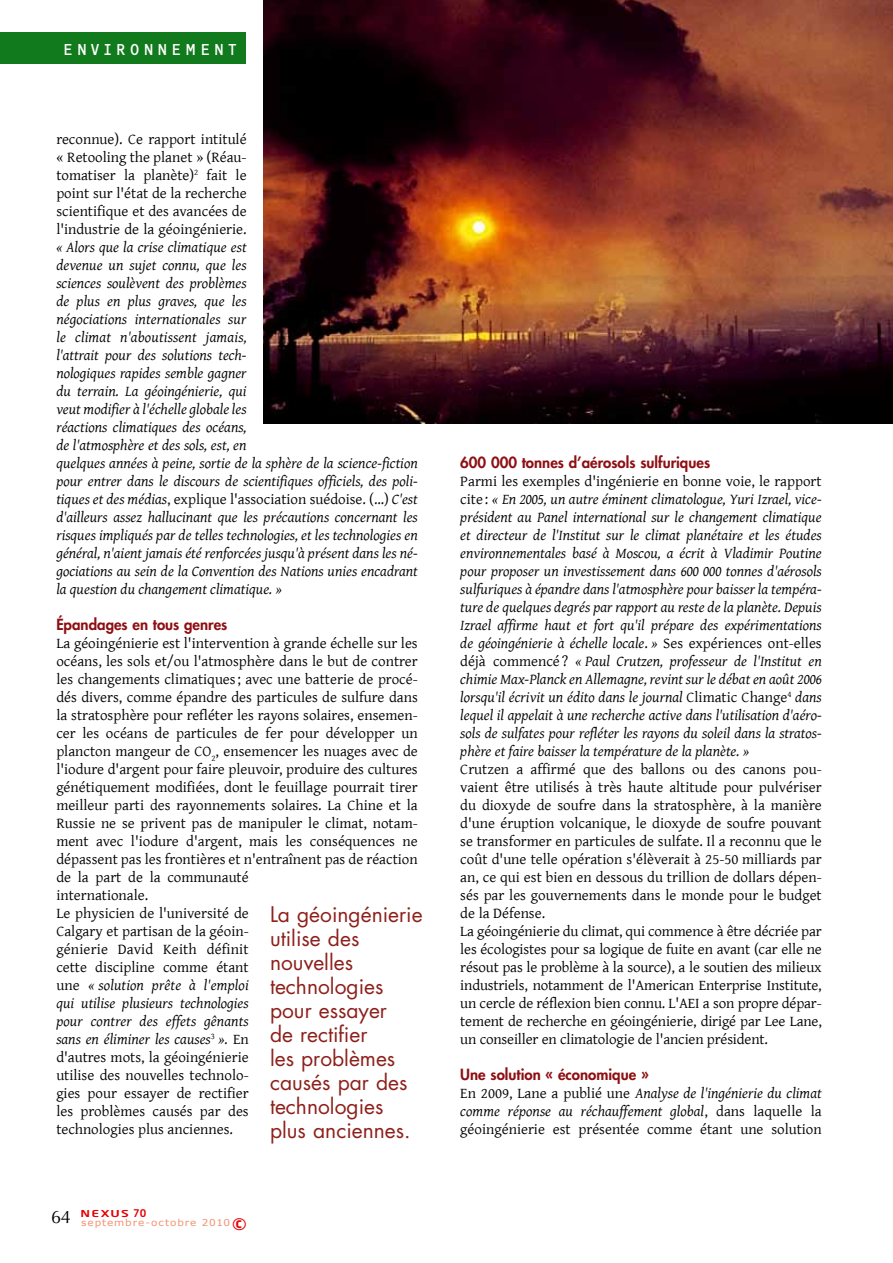
<style>
.page{position:relative;width:893px;height:1263px;background:#fff}
.page>*{position:absolute;margin:0;border:0;box-sizing:border-box;transform-origin:0 0}
.t1{font:21px/24px "Futura Std";color:#8d201b}
.t2{font:16.5px "OCRF";letter-spacing:.2em;color:#fff}
.t3{font:15px/18px "Gentium";color:#000;text-align:justify}
.t4{font:italic 15px/18px "Gentium";color:#000}
.t5{font:800 15px "Futura Std";color:#8e0f13}
.t6{font:9.45px "Verdana";letter-spacing:.085em;color:#f09371;scale:1.11 1}
.t7{font:500 9.45px "Neo Sans Std";letter-spacing:.1em;color:#e60005;scale:1.43 1}
.s1{font-style:normal}
.s2{font-style:italic}
.s3{font-size:10.5px}
.s4{font-family:"Neo Sans Std";font-weight:700;font-size:18.15px;color:#e60005}
</style>
<div class="page">
<div style="left:0;top:32px;width:246px;height:31px;background:#117a1c"></div>
<img style="left:264px;top:0;width:629px;height:423px">
<p class="t2" style="left:63px;top:39px;width:176px">ENVIRONNEMENT</p>
<p class="t3" style="left:56px;top:129px;width:192px">reconnue). Ce rapport intitulé « Retooling the planet » (Réau&shy;tomatiser la planète)<sup>2</sup> fait le point sur l'état de la recherche scientifique et des avancées de l'industrie de la géoingénierie.</p>
<p class="t4" style="left:56px;top:237px;width:363px">« Alors que la crise climatique est<br>devenue un sujet connu, que les<br>sciences soulèvent des problèmes<br>de plus en plus graves, que les<br>négociations internationales sur<br>le climat n'aboutissent jamais,<br>l'attrait pour des solutions tech-<br>nologiques rapides semble gagner<br>du terrain. La géoingénierie, qui<br>veut modifier à l'échelle globale les<br>réactions climatiques des océans,<br>de l'atmosphère et des sols, est, en<br>quelques années à peine, sortie de la sphère de la science-fiction pour entrer dans le discours de scientifiques officiels, des poli&shy;tiques et des médias<span class="s1">, explique l'association suédoise. (…)</span> C'est d'ailleurs assez hallucinant que les précautions concernant les risques impliqués par de telles technologies, et les technologies en général, n'aient jamais été renforcées jusqu'à présent dans les né&shy;gociations au sein de la Convention des Nations unies encadrant la question du changement climatique. »</p>
<p class="t5" style="left:56px;top:615px;width:173px">Épandages en tous genres</p>
<p class="t3" style="left:56px;top:633px;width:363px;text-align:left">La géoingénierie est l'intervention à grande échelle sur les océans, les sols et/ou l'atmosphère dans le but de contrer les changements climatiques; avec une batterie de procé&shy;dés divers, comme épandre des particules de sulfure dans la stratosphère pour refléter les rayons solaires, ensemen&shy;cer les océans de particules de fer pour développer un plancton mangeur de CO<sub>2</sub>, ensemencer les nuages avec de l'iodure d'argent pour faire pleuvoir, produire des cultures génétiquement modifiées, dont le feuillage pourrait tirer meilleur parti des rayonnements solaires. La Chine et la Russie ne se privent pas de manipuler le climat, notam&shy;ment avec l'iodure d'argent, mais les conséquences ne dépassent pas les frontières et n'entraînent pas de réaction de la part de la communauté<br>internationale.<br>Le physicien de l'université de<br>Calgary et partisan de la géoin-<br>génierie David Keith définit<br>cette discipline comme étant<br>une <span class="s2">« solution prête à l'emploi<br>qui utilise plusieurs technologies<br>pour contrer des effets gênants<br>sans en éliminer les causes</span><sup>3</sup> <span class="s2">».</span> En<br>d'autres mots, la géoingénierie<br>utilise des nouvelles technolo-<br>gies pour essayer de rectifier<br>les problèmes causés par des<br>technologies plus anciennes.</p>
<h1 class="t1" style="left:270px;top:902px;width:154px">La géoingénierie utilise des nouvelles technologies pour essayer<br>de rectifier<br>les problèmes causés par des technologies plus anciennes.</h1>
<p class="t7" style="left:81px;top:1208px;width:47px">NEXUS <span class="s3">70</span></p>
<p class="t6" style="left:51px;top:1216px;width:178px"><sup>64</sup> septembre-octobre 2010<span class="s4">©</span></p>
<p class="t5" style="left:460px;top:453px;width:251px">600 000 tonnes d’aérosols sulfuriques</p>
<p class="t4" style="left:460px;top:471px;width:363px;text-align:justify"><span class="s1">Parmi les exemples d'ingénierie en bonne voie, le rapport cite :</span> « En 2005, un autre éminent climatologue, Yuri Izrael, vice&shy;président au Panel international sur le changement climatique et directeur de l'Institut sur le climat planétaire et les études environnementales basé à Moscou, a écrit à Vladimir Poutine pour proposer un investissement dans 600 000 tonnes d'aérosols sulfuriques à épandre dans l'atmosphère pour baisser la tempéra&shy;ture de quelques degrés par rapport au reste de la planète. Depuis Izrael affirme haut et fort qu'il prépare des expérimentations de géoingénierie à échelle locale<span class="s1">.</span> » <span class="s1">Ses expériences ont-elles déjà commencé ?</span> « Paul Crutzen, professeur de l'Institut en chimie Max-Planck en Allemagne, revint sur le débat en août 2006 lorsqu'il écrivit un édito dans le journal <span class="s1">Climatic Change</span><sup>4</sup> dans lequel il appelait à une recherche active dans l'utilisation d'aéro&shy;sols de sulfates pour refléter les rayons du soleil dans la stratos&shy;phère et faire baisser la température de la planète. »</p>
<p class="t3" style="left:460px;top:759px;width:363px;text-align:left">Crutzen a affirmé que des ballons ou des canons pou&shy;vaient être utilisés à très haute altitude pour pulvériser du dioxyde de soufre dans la stratosphère, à la manière d'une éruption volcanique, le dioxyde de soufre pouvant se transformer en particules de sulfate. Il a reconnu que le coût d'une telle opération s'élèverait à 25-50 milliards par an, ce qui est bien en dessous du trillion de dollars dépen&shy;sés par les gouvernements dans le monde pour le budget de la Défense.<br>La géoingénierie du climat, qui commence à être décriée par les écologistes pour sa logique de fuite en avant (car elle ne résout pas le problème à la source), a le soutien des milieux industriels, notamment de l'American Enterprise Institute, un cercle de réflexion bien connu. L'AEI a son propre dépar&shy;tement de recherche en géoingénierie, dirigé par Lee Lane, un conseiller en climatologie de l'ancien président.</p>
<p class="t5" style="left:460px;top:1065px;width:190px">Une solution « économique »</p>
<p class="t3" style="left:460px;top:1083px;width:363px">En 2009, Lane a publié une <span class="s2">Analyse de l'ingénierie du climat comme réponse au réchauffement global</span>, dans laquelle la géoingénierie est présentée comme étant une solution</p>
</div>
